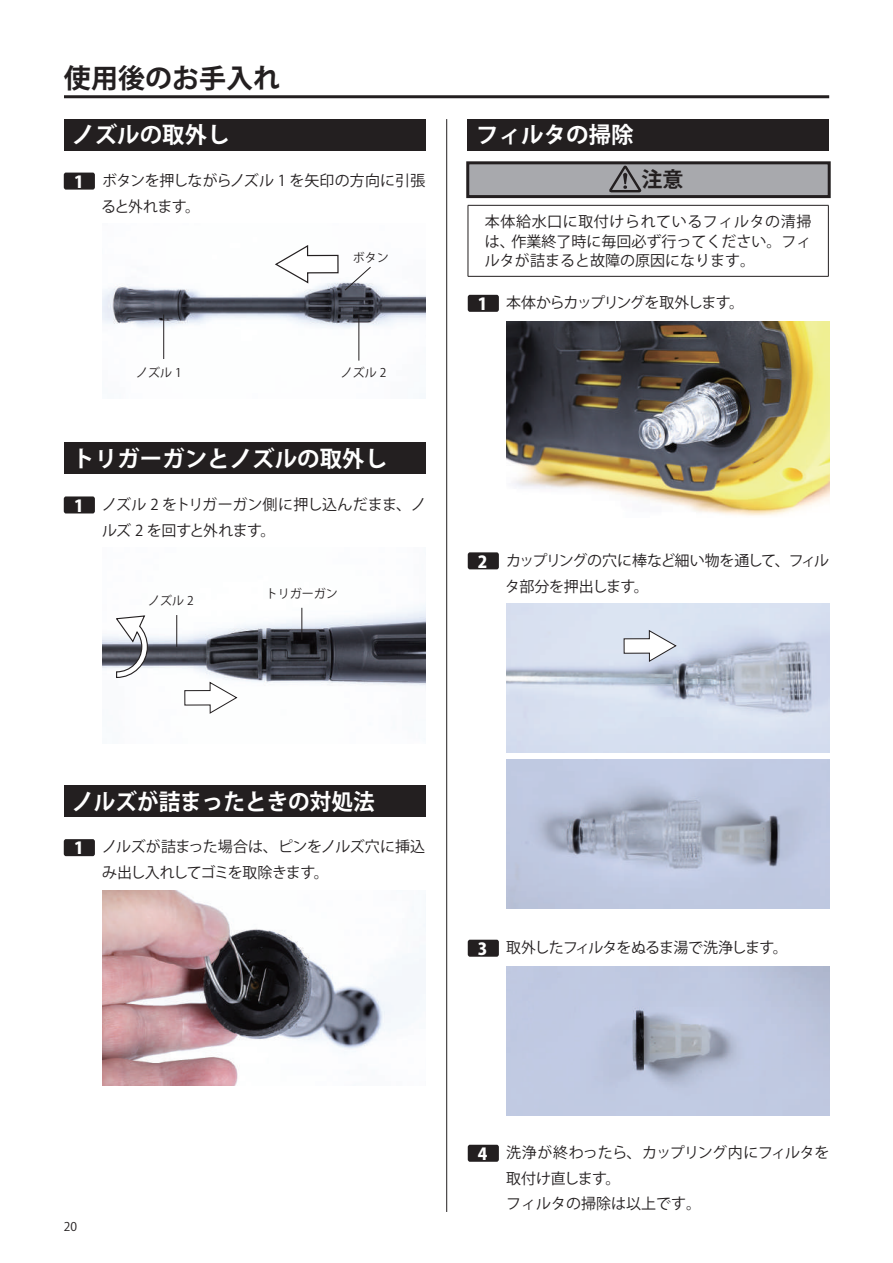
<style>
.page{position:relative;width:893px;height:1263px;background:#fff}
.page>*{position:absolute;margin:0;border:0;box-sizing:border-box;transform-origin:0 0}
.t1{font:700 27px "Koz Go Pro";color:#231f20}
.t2{font:700 22.5px "Koz Go Pro";color:#fff}
.t3{font:700 22.5px "Koz Go Pro";color:#fff;scale:.96 1}
.t4{font:700 21px "Koz Go Pr 6 N";color:#231f20}
.t5{font:15px/26px "Koz Go Pr 6 N";letter-spacing:-.01em;color:#231f20}
.t6{font:15px/26px "Koz Go Pr 6 N";letter-spacing:-.04em;color:#231f20}
.t7{font:15px/26px "Koz Go Pr 6 N";letter-spacing:-.045em;color:#231f20}
.t8{font:15px "Koz Go Pr 6 N";letter-spacing:-.055em;color:#231f20}
.t9{font:15px "Koz Go Pr 6 N";letter-spacing:-.09em;color:#231f20}
.t10{font:12px "Koz Go Pr 6 N";color:#231f20}
.t11{font:12px "Koz Go Pro";color:#231f20}
.s1{font-family:"Koz Go Pro";font-weight:800;font-size:16.5px;color:#fff}
</style>
<div class="page">
<hr style="left:446px;top:119px;width:1px;height:1093px;background:#231f20">
<div style="left:64px;top:119px;width:361px;height:31px;background:#231f20"></div>
<div style="left:64px;top:173px;width:31px;height:17px;background:#231f20;border-radius:2px"></div>
<img style="left:102px;top:283px;width:323px;height:78px">
<svg style="left:274px;top:245px;width:97px;height:46px"></svg>
<hr style="left:163px;top:314px;width:1px;height:45px;background:#231f20">
<hr style="left:359px;top:314px;width:1px;height:47px;background:#231f20">
<hr style="left:64px;top:95px;width:765px;height:3px;background:#231f20">
<div style="left:64px;top:443px;width:361px;height:31px;background:#231f20"></div>
<div style="left:64px;top:496px;width:31px;height:17px;background:#231f20;border-radius:2px"></div>
<img style="left:102px;top:605px;width:323px;height:81px">
<svg style="left:184px;top:681px;width:54px;height:33px"></svg>
<hr style="left:176px;top:615px;width:1px;height:32px;background:#231f20">
<hr style="left:302px;top:608px;width:1px;height:32px;background:#231f20">
<svg style="left:115px;top:615px;width:33px;height:63px"></svg>
<div style="left:64px;top:786px;width:361px;height:31px;background:#231f20"></div>
<div style="left:64px;top:839px;width:31px;height:17px;background:#231f20;border-radius:2px"></div>
<img style="left:102px;top:890px;width:323px;height:196px">
<div style="left:468px;top:119px;width:361px;height:31px;background:#231f20"></div>
<div style="left:468px;top:163px;width:361px;height:34px;background:#a8a9ad"></div>
<div style="left:466px;top:161px;width:365px;height:37px;border:3px solid #231f20"></div>
<svg style="left:609px;top:166px;width:32px;height:26px"></svg>
<hr style="left:468px;top:205px;width:361px;height:1px;background:#231f20">
<hr style="left:468px;top:206px;width:1px;height:70px;background:#231f20">
<hr style="left:828px;top:206px;width:1px;height:70px;background:#231f20">
<hr style="left:468px;top:276px;width:361px;height:1px;background:#231f20">
<div style="left:468px;top:295px;width:31px;height:17px;background:#231f20;border-radius:2px"></div>
<img style="left:506px;top:322px;width:323px;height:194px">
<div style="left:468px;top:552px;width:31px;height:17px;background:#231f20;border-radius:2px"></div>
<img style="left:506px;top:603px;width:323px;height:149px">
<svg style="left:623px;top:629px;width:55px;height:34px"></svg>
<img style="left:506px;top:759px;width:323px;height:149px">
<div style="left:468px;top:940px;width:31px;height:17px;background:#231f20;border-radius:2px"></div>
<img style="left:506px;top:967px;width:323px;height:148px">
<div style="left:468px;top:1145px;width:31px;height:17px;background:#231f20;border-radius:2px"></div>
<h1 class="t1" style="left:64px;top:60px;width:218px">使用後のお手入れ</h1>
<h2 class="t2" style="left:72px;top:121px;width:159px">ノズルの取外し</h2>
<p class="t5" style="left:101px;top:168px;width:326px;text-indent:-27px"><span class="s1">1</span> ボタンを押しながらノズル 1 を矢印の方向に引張ると外れます。</p>
<p class="t10" style="left:353px;top:251px;width:37px">ボタン</p>
<p class="t10" style="left:136px;top:366px;width:47px">ノズル 1</p>
<p class="t10" style="left:341px;top:366px;width:47px">ノズル 2</p>
<h2 class="t2" style="left:72px;top:444px;width:317px">トリガーガンとノズルの取外し</h2>
<p class="t5" style="left:102px;top:491px;width:326px;text-indent:-28px"><span class="s1">1</span> ノズル 2 をトリガーガン側に押し込んだまま、ノルズ 2 を回すと外れます。</p>
<p class="t10" style="left:148px;top:594px;width:47px">ノズル 2</p>
<p class="t10" style="left:266px;top:587px;width:73px">トリガーガン</p>
<h2 class="t2" style="left:476px;top:121px;width:159px">フィルタの掃除</h2>
<h3 class="t4" style="left:641px;top:168px;width:43px">注意</h3>
<p class="t5" style="left:485px;top:212px;width:328px;line-height:19.5px;text-align:justify">本体給水口に取付けられているフィルタの清掃は、作業終了時に毎回必ず行ってください。フィルタが詰まると故障の原因になります。</p>
<p class="t9" style="left:478px;top:294px;width:268px"><span class="s1">1</span> 本体からカップリングを取外します。</p>
<p class="t7" style="left:505px;top:547px;width:325px;text-indent:-27px"><span class="s1">2</span> カップリングの穴に棒など細い物を通して、フィルタ部分を押出します。</p>
<h2 class="t3" style="left:72px;top:787px;width:316px">ノルズが詰まったときの対処法</h2>
<p class="t6" style="left:102px;top:834px;width:325px;text-indent:-28px"><span class="s1">1</span> ノルズが詰まった場合は、ピンをノルズ穴に挿込み出し入れしてゴミを取除きます。</p>
<p class="t8" style="left:478px;top:939px;width:311px"><span class="s1">3</span> 取外したフィルタをぬるま湯で洗浄します。</p>
<p class="t11" style="left:64px;top:1219px;width:15px">20</p>
<p class="t5" style="left:506px;top:1140px;width:325px;line-height:25.5px;text-indent:-28px"><span class="s1">4</span> 洗浄が終わったら、カップリング内にフィルタを取付け直します。<br>フィルタの掃除は以上です。</p>
</div>
